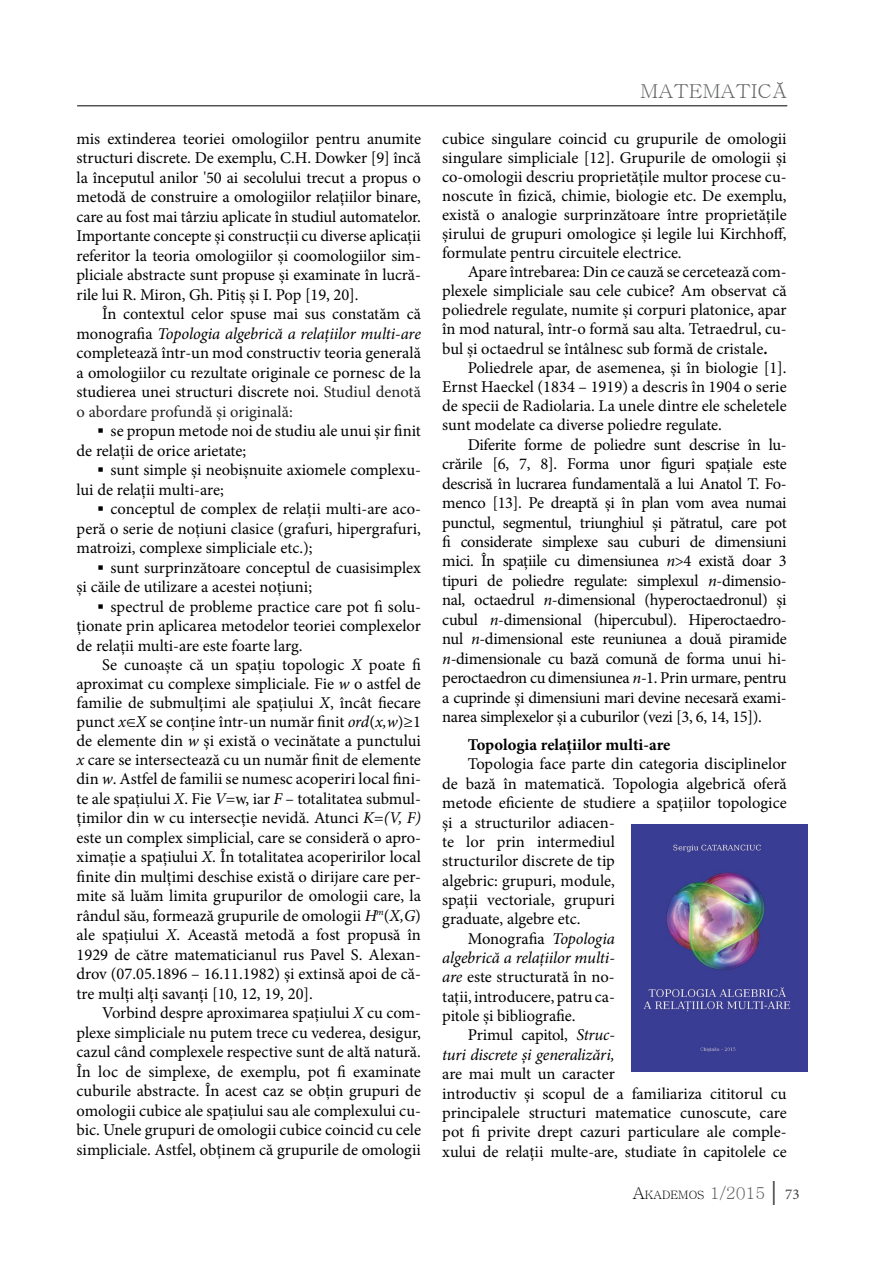
<style>
.page{position:relative;width:893px;height:1263px;background:#fff}
.page>*{position:absolute;margin:0;border:0;box-sizing:border-box;transform-origin:0 0}
.t1{font:19.2px "Batang";color:#636466;scale:1.06 1}
.t2{font:16.5px/19.5px "Minion Pro";color:#000;text-align:justify}
.t3{font:italic 16.5px "Minion Pro";letter-spacing:-.01em;color:#000}
.t4{font:700 16.5px "Minion Pro";letter-spacing:-.005em;color:#000}
.t5{font:11.55px "Batang";color:#000}
.s1{font-style:italic}
.s2{color:#222}
.s3{font-family:"Arial";font-weight:700}
.s4{font-weight:700}
.s5{font-size:16.5px}
.s6{font-size:16.5px;color:#636466}
.s7{font-family:"Minion Pro";font-size:24px;color:#414042}
.s8{font-family:"Minion Pro";font-size:15px;color:#414042}
</style>
<div class="page">
<hr style="left:77px;top:105px;width:710px;height:1px;background:#000">
<img style="left:632px;top:824px;width:175px;height:248px">
<p class="t2" style="left:77px;top:129px;width:346px">mis extinderea teoriei omologiilor pentru anumite structuri discrete. De exemplu, C.H. Dowker [9] încă la începutul anilor '50 ai secolului trecut a propus o metodă de construire a omologiilor relațiilor binare, care au fost mai târziu aplicate în studiul automatelor.<br>Importante concepte și construcții cu diverse aplicații referitor la teoria omologiilor și coomologiilor sim&shy;pliciale abstracte sunt propuse și examinate în lucră&shy;rile lui R. Miron, Gh. Pitiș și I. Pop [19, 20].</p>
<p class="t2" style="left:77px;top:304px;width:346px;text-indent:26px">În contextul celor spuse mai sus constatăm că monografia <span class="s1">Topologia algebrică a relațiilor multi-are </span>completează într-un mod constructiv teoria generală a omologiilor cu rezultate originale ce pornesc de la studierea unei structuri discrete noi. <span class="s2">Studiul denotă o abordare profundă și originală:</span></p>
<p class="t2" style="left:77px;top:421px;width:346px;text-indent:21px"><span class="s3">▪</span> se propun metode noi de studiu ale unui șir finit de relații de orice arietate;</p>
<p class="t2" style="left:77px;top:460px;width:346px;text-indent:21px"><span class="s3">▪</span> sunt simple și neobișnuite axiomele complexu&shy;lui de relații multi-are;</p>
<p class="t2" style="left:77px;top:499px;width:346px;text-indent:21px"><span class="s3">▪</span> conceptul de complex de relații multi-are aco&shy;peră o serie de noțiuni clasice (grafuri, hipergrafuri, matroizi, complexe simpliciale etc.);</p>
<p class="t2" style="left:77px;top:558px;width:346px;text-indent:21px"><span class="s3">▪</span> sunt surprinzătoare conceptul de cuasisimplex și căile de utilizare a acestei noțiuni;</p>
<p class="t2" style="left:77px;top:597px;width:346px;text-indent:21px"><span class="s3">▪</span> spectrul de probleme practice care pot fi solu&shy;ționate prin aplicarea metodelor teoriei complexelor de relații multi-are este foarte larg.</p>
<p class="t2" style="left:77px;top:655px;width:346px;text-indent:26px">Se cunoaște că un spațiu topologic <span class="s1">X</span> poate fi aproximat cu complexe simpliciale. Fie <span class="s1">w</span> o astfel de familie de submulțimi ale spațiului <span class="s1">X</span>, încât fiecare punct <span class="s1">x X</span> se conține într-un număr finit <span class="s1">ord</span>(<span class="s1">x,w</span>)≥1 de elemente din <span class="s1">w</span> și există o vecinătate a punctului <span class="s1">x</span> care se intersectează cu un număr finit de elemente din <span class="s1">w</span>. Astfel de familii se numesc acoperiri local fini&shy;te ale spațiului <span class="s1">X</span>. Fie <span class="s1">V</span>=w, iar <span class="s1">F</span> – totalitatea submul&shy;țimilor din w cu intersecție nevidă. Atunci <span class="s1">K=(V, F) </span>este un complex simplicial, care se consideră o apro&shy;ximație a spațiului <span class="s1">X</span>. În totalitatea acoperirilor local finite din mulțimi deschise există o dirijare care per&shy;mite să luăm limita grupurilor de omologii care, la rândul său, formează grupurile de omologii <span class="s1">H</span><sup>m</sup>(<span class="s1">X,G</span>) ale spațiului <span class="s1">X</span>. Această metodă a fost propusă în 1929 de către matematicianul rus Pavel S. Alexan&shy;drov (07.05.1896 – 16.11.1982) și extinsă apoi de că&shy;tre mulți alți savanți [10, 12, 19, 20].</p>
<p class="t2" style="left:77px;top:1003px;width:346px;text-indent:26px">Vorbind despre aproximarea spațiului <span class="s1">X</span> cu com&shy;plexe simpliciale nu putem trece cu vederea, desigur, cazul când complexele respective sunt de altă natură.<br>În loc de simplexe, de exemplu, pot fi examinate cuburile abstracte. În acest caz se obțin grupuri de omologii cubice ale spațiului sau ale complexului cu&shy;bic. Unele grupuri de omologii cubice coincid cu cele simpliciale. Astfel, obținem că grupurile de omologii</p>
<p class="t1" style="left:640px;top:81px;width:141px">MATEMATICĂ</p>
<p class="t2" style="left:442px;top:129px;width:346px;line-height:19px">cubice singulare coincid cu grupurile de omologii singulare simpliciale [12]. Grupurile de omologii și co-omologii descriu proprietățile multor procese cu&shy;noscute în fizică, chimie, biologie etc. De exemplu, există o analogie surprinzătoare între proprietățile șirului de grupuri omologice și legile lui Kirchhoff, formulate pentru circuitele electrice.</p>
<p class="t2" style="left:442px;top:263px;width:346px;line-height:19px;text-indent:26px">Apare întrebarea: Din ce cauză se cercetează com&shy;plexele simpliciale sau cele cubice? Am observat că poliedrele regulate, numite și corpuri platonice, apar în mod natural, într-o formă sau alta. Tetraedrul, cu&shy;bul și octaedrul se întâlnesc sub formă de cristale<span class="s4">.</span></p>
<p class="t2" style="left:442px;top:358px;width:346px;text-indent:26px">Poliedrele apar, de asemenea, și în biologie [1].<br>Ernst Haeckel (1834 – 1919) a descris în 1904 o serie de specii de Radiolaria. La unele dintre ele scheletele sunt modelate ca diverse poliedre regulate.</p>
<p class="t2" style="left:442px;top:435px;width:346px;text-indent:26px">Diferite forme de poliedre sunt descrise în lu&shy;crările [6, 7, 8]. Forma unor figuri spațiale este descrisă în lucrarea fundamentală a lui Anatol T. Fo&shy;menco [13]. Pe dreaptă și în plan vom avea numai punctul, segmentul, triunghiul și pătratul, care pot fi considerate simplexe sau cuburi de dimensiuni mici. În spațiile cu dimensiunea <span class="s1">n</span>&gt;4 există doar 3 tipuri de poliedre regulate: simplexul <span class="s1">n</span>-dimensio&shy;nal, octaedrul <span class="s1">n</span>-dimensional (hyperoctaedronul) și cubul <span class="s1">n</span>-dimensional (hipercubul). Hiperoctaedro&shy;nul <span class="s1">n</span>-dimensional este reuniunea a două piramide <span class="s1">n</span>-dimensionale cu bază comună de forma unui hi&shy;peroctaedron cu dimensiunea <span class="s1">n-</span>1. Prin urmare, pentru a cuprinde și dimensiuni mari devine necesară exami&shy;narea simplexelor și a cuburilor (vezi [3, 6, 14, 15]).</p>
<p class="t4" style="left:468px;top:733px;width:204px">Topologia relațiilor multi-are</p>
<p class="t2" style="left:468px;top:754px;width:320px">Topologia face parte din categoria disciplinelor</p>
<p class="t2" style="left:442px;top:774px;width:346px">de bază în matematică. Topologia algebrică oferă</p>
<p class="t2" style="left:442px;top:793px;width:346px">metode eficiente de studiere a spațiilor topologice</p>
<p class="t2" style="left:442px;top:812px;width:174px">și a structurilor adiacen-</p>
<p class="t2" style="left:442px;top:832px;width:174px">te lor prin intermediul</p>
<p class="t2" style="left:442px;top:851px;width:174px">structurilor discrete de tip</p>
<p class="t2" style="left:442px;top:871px;width:174px">algebric: grupuri, module,</p>
<p class="t2" style="left:442px;top:890px;width:174px">spații vectoriale, grupuri</p>
<p class="t2" style="left:442px;top:909px;width:140px">graduate, algebre etc.</p>
<p class="t2" style="left:468px;top:929px;width:149px">Monografia <span class="s1">Topologia</span></p>
<p class="t3" style="left:442px;top:946px;width:174px">algebrică a relațiilor multi-</p>
<p class="t2" style="left:442px;top:967px;width:174px"><span class="s1">are</span> este structurată în no-</p>
<p class="t2" style="left:442px;top:987px;width:174px">tații, introducere, patru ca-</p>
<p class="t2" style="left:442px;top:1006px;width:135px">pitole și bibliografie.</p>
<p class="t2" style="left:468px;top:1025px;width:149px">Primul capitol, <span class="s1">Struc-</span></p>
<p class="t3" style="left:442px;top:1043px;width:174px">turi discrete și generalizări,</p>
<p class="t2" style="left:442px;top:1064px;width:346px;text-align:left">are mai mult un caracter<br>introductiv și scopul de a familiariza cititorul cu principalele structuri matematice cunoscute, care pot fi privite drept cazuri particulare ale comple&shy;xului de relații multe-are, studiate în capitolele ce</p>
<p class="t5" style="left:633px;top:1189px;width:168px"><span class="s5">A</span>KADEMOS <span class="s6">1/2015</span> <span class="s7">|</span> <span class="s8">73</span></p>
</div>
